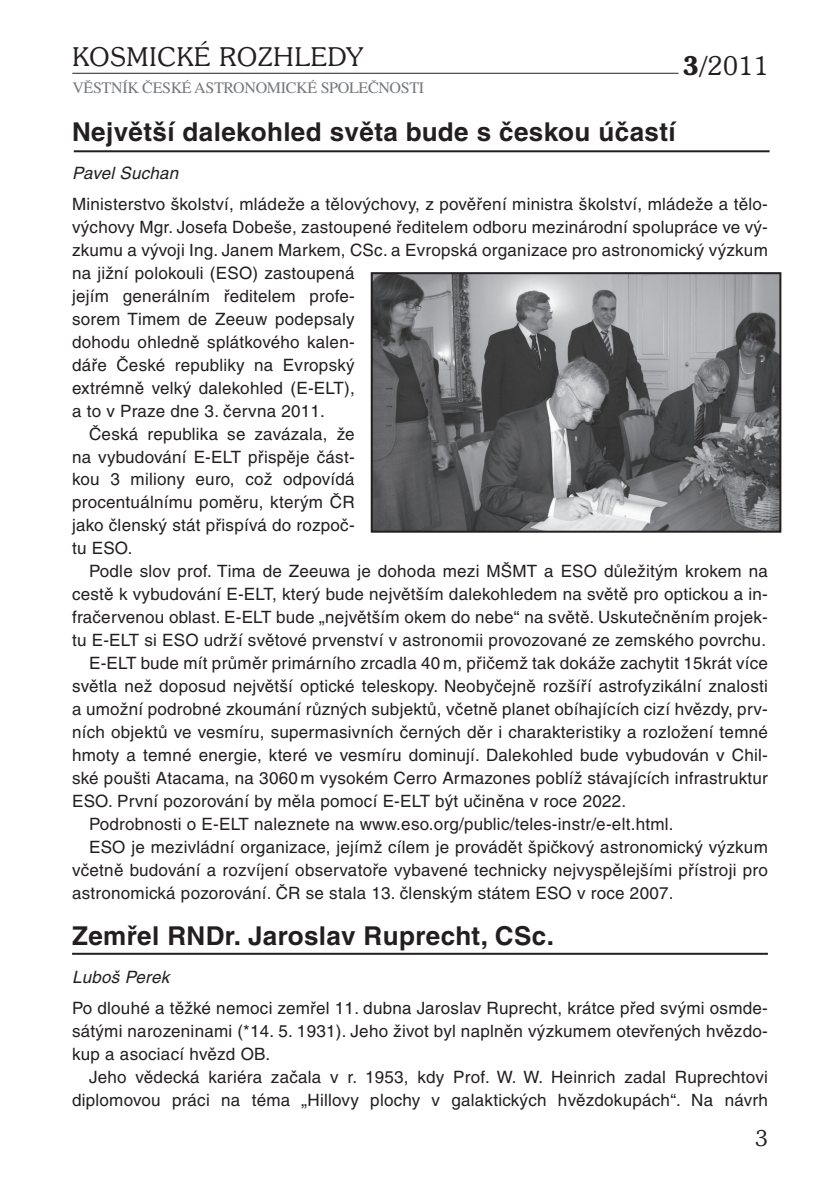
<style>
.page{position:relative;width:840px;height:1191px;background:#fff}
.page>*{position:absolute;margin:0;border:0;box-sizing:border-box;transform-origin:0 0}
.t1{font:700 26px "Helvetica CE";letter-spacing:.015em;color:#231f20}
.t2{font:300 26px "Souvenir IT Cby BTCE";letter-spacing:.04em;color:#231f20}
.t3{font:300 22px "Souvenir IT Cby BTCE";color:#231f20}
.t4{font:17px/23px "Helvetica CE";letter-spacing:.015em;color:#231f20;text-align:justify}
.t5{font:italic 17px "Helvetica CE";letter-spacing:.015em;color:#231f20}
.t6{font:16px "Times CE";letter-spacing:-.02em;color:#76787b}
.s1{font-weight:600}
</style>
<div class="page">
<hr style="left:72px;top:73px;width:606px;height:1px;background:#231f20">
<hr style="left:74px;top:150px;width:695px;height:2px;background:#231f20">
<img style="left:373px;top:275px;width:405px;height:254px">
<div style="left:370px;top:272px;width:411px;height:260px;border:2px solid #231f20"></div>
<hr style="left:72px;top:952px;width:695px;height:2px;background:#231f20">
<h1 class="t2" style="left:72px;top:40px;width:292px">KOSMICKÉ ROZHLEDY</h1>
<p class="t6" style="left:72px;top:78px;width:353px">VĚSTNÍK ČESKÉ ASTRONOMICKÉ SPOLEČNOSTI</p>
<h1 class="t2" style="left:682px;top:48px;width:87px"><span class="s1">3/</span>2011</h1>
<h1 class="t1" style="left:72px;top:116px;width:604px">Největší dalekohled světa bude s českou účastí</h1>
<p class="t5" style="left:72px;top:163px;width:108px">Pavel Suchan</p>
<p class="t4" style="left:72px;top:192px;width:697px">Ministerstvo školství, mládeže a tělovýchovy, z pověření ministra školství, mládeže a tělo-</p>
<p class="t4" style="left:72px;top:215px;width:697px">výchovy Mgr. Josefa Dobeše, zastoupené ředitelem odboru mezinárodní spolupráce ve vý-</p>
<p class="t4" style="left:72px;top:238px;width:696px">zkumu a vývoji Ing. Janem Markem, CSc. a Evropská organizace pro astronomický výzkum</p>
<p class="t4" style="left:72px;top:261px;width:284px">na jižní polokouli (ESO) zastoupená</p>
<p class="t4" style="left:72px;top:284px;width:284px">jejím generálním ředitelem profe-</p>
<p class="t4" style="left:72px;top:307px;width:284px">sorem Timem de Zeeuw podepsaly</p>
<p class="t4" style="left:72px;top:330px;width:284px">dohodu ohledně splátkového kalen-</p>
<p class="t4" style="left:72px;top:353px;width:284px">dáře České republiky na Evropský</p>
<p class="t4" style="left:72px;top:376px;width:284px">extrémně velký dalekohled (E-ELT),</p>
<p class="t4" style="left:72px;top:399px;width:254px">a to v Praze dne 3. června 2011.</p>
<p class="t4" style="left:89px;top:422px;width:267px">Česká republika se zavázala, že</p>
<p class="t4" style="left:72px;top:445px;width:284px">na vybudování E-ELT přispěje část-</p>
<p class="t4" style="left:72px;top:468px;width:284px">kou 3 miliony euro, což odpovídá</p>
<p class="t4" style="left:72px;top:491px;width:284px">procentuálnímu poměru, kterým ČR</p>
<p class="t4" style="left:72px;top:514px;width:284px">jako členský stát přispívá do rozpoč-</p>
<p class="t4" style="left:72px;top:537px;width:62px">tu ESO.</p>
<p class="t4" style="left:89px;top:560px;width:680px">Podle slov prof. Tima de Zeeuwa je dohoda mezi MŠMT a ESO důležitým krokem na</p>
<p class="t4" style="left:72px;top:583px;width:697px">cestě k vybudování E-ELT, který bude největším dalekohledem na světě pro optickou a in-</p>
<p class="t4" style="left:72px;top:606px;width:697px">fračervenou oblast. E-ELT bude „největším okem do nebe“ na světě. Uskutečněním projek-</p>
<p class="t4" style="left:72px;top:629px;width:695px">tu E-ELT si ESO udrží světové prvenství v astronomii provozované ze zemského povrchu.</p>
<p class="t4" style="left:89px;top:651px;width:680px">E-ELT bude mít průměr primárního zrcadla 40 m, přičemž tak dokáže zachytit 15krát více</p>
<p class="t4" style="left:72px;top:674px;width:697px">světla než doposud největší optické teleskopy. Neobyčejně rozšíří astrofyzikální znalosti</p>
<p class="t4" style="left:72px;top:697px;width:697px">a umožní podrobné zkoumání různých subjektů, včetně planet obíhajících cizí hvězdy, prv-</p>
<p class="t4" style="left:72px;top:720px;width:697px">ních objektů ve vesmíru, supermasivních černých děr i charakteristiky a rozložení temné</p>
<p class="t4" style="left:72px;top:743px;width:697px">hmoty a temné energie, které ve vesmíru dominují. Dalekohled bude vybudován v Chil-</p>
<p class="t4" style="left:72px;top:766px;width:697px">ské poušti Atacama, na 3060 m vysokém Cerro Armazones poblíž stávajících infrastruktur</p>
<p class="t4" style="left:72px;top:789px;width:555px">ESO. První pozorování by měla pomocí E-ELT být učiněna v roce 2022.</p>
<p class="t4" style="left:89px;top:812px;width:585px">Podrobnosti o E-ELT naleznete na www.eso.org/public/teles-instr/e-elt.html.</p>
<p class="t4" style="left:89px;top:835px;width:679px">ESO je mezivládní organizace, jejímž cílem je provádět špičkový astronomický výzkum</p>
<p class="t4" style="left:72px;top:858px;width:697px">včetně budování a rozvíjení observatoře vybavené technicky nejvyspělejšími přístroji pro</p>
<p class="t4" style="left:72px;top:881px;width:602px">astronomická pozorování. ČR se stala 13. členským státem ESO v roce 2007.</p>
<h1 class="t1" style="left:72px;top:919px;width:483px">Zemřel RNDr. Jaroslav Ruprecht, CSc.</h1>
<p class="t5" style="left:72px;top:967px;width:99px">Luboš Perek</p>
<p class="t4" style="left:72px;top:996px;width:697px">Po dlouhé a těžké nemoci zemřel 11. dubna Jaroslav Ruprecht, krátce před svými osmde&shy;sátými narozeninami (*14. 5. 1931). Jeho život byl naplněn výzkumem otevřených hvězdo&shy;kup a asociací hvězd OB.</p>
<p class="t4" style="left:72px;top:1065px;width:697px;text-align:right">Jeho vědecká kariéra začala v r. 1953, kdy Prof. W. W. Heinrich zadal Ruprechtovi diplomovou práci na téma „Hillovy plochy v galaktických hvězdokupách“. Na návrh</p>
<p class="t3" style="left:755px;top:1124px;width:14px">3</p>
</div>
